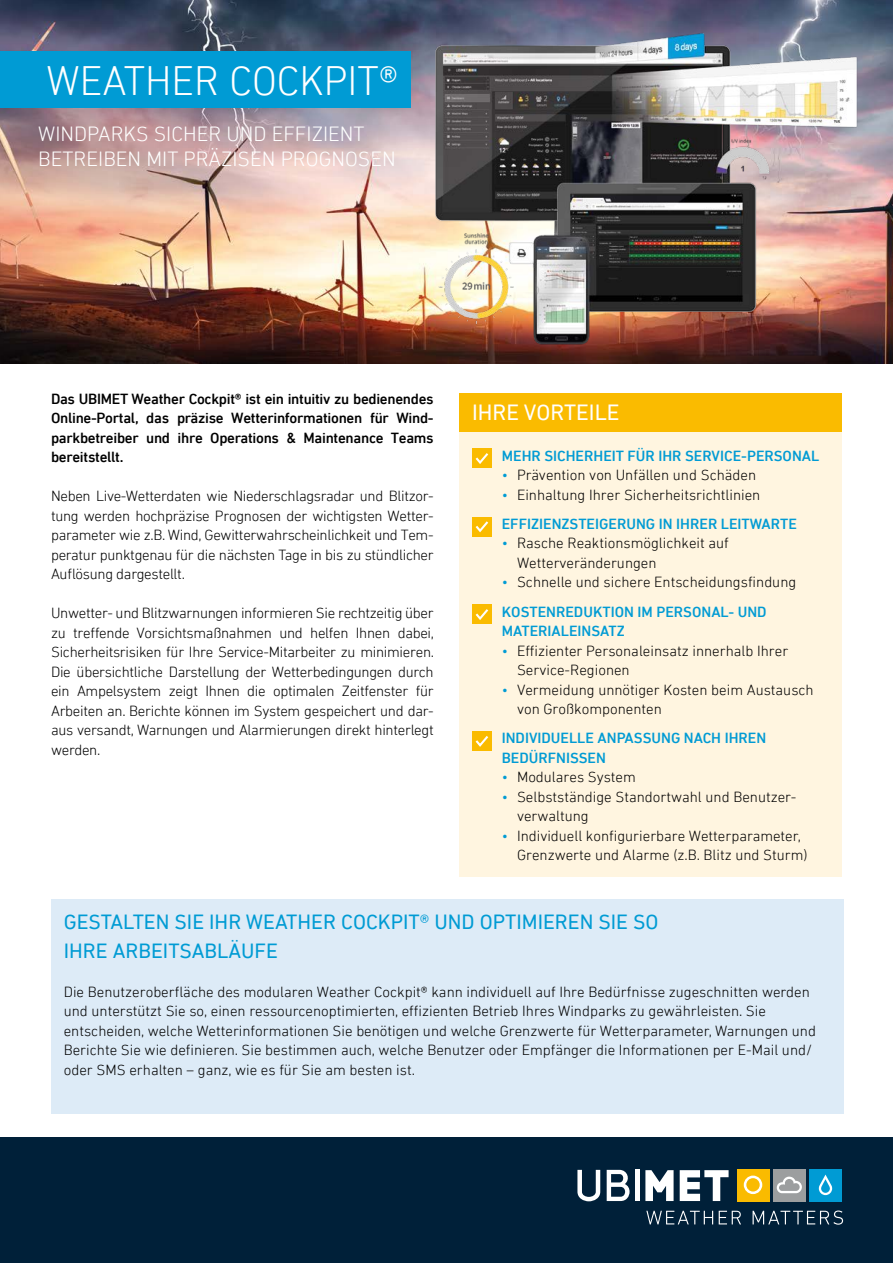
<style>
.page{position:relative;width:893px;height:1263px;background:#fff}
.page>*{position:absolute;margin:0;border:0;box-sizing:border-box;transform-origin:0 0}
.t1{font:300 42px "DIN Next LT Pro";color:#fff}
.t2{font:22.5px "DIN Next LT Pro";color:#fff}
.t3{font:21px/29.2px "DIN Next LT Pro";color:#009bd4}
.t4{font:300 21px/25.2px "DIN Next LT Pro";color:#fff}
.t5{font:300 15px/19.5px "DIN Next LT Pro";color:#000}
.t6{font:500 15px/19.5px "DIN Next LT Pro";letter-spacing:-.02em;color:#000;text-align:justify}
.t7{font:500 15px/19.5px "DIN Next LT Pro";color:#009bd4}
.s1{color:#009bd4}
.s2{font-weight:500;color:#009bd4}
</style>
<div class="page">
<div style="left:459px;top:412px;width:383px;height:465px;background:#fff5e0"></div>
<div style="left:51px;top:899px;width:792px;height:214px;background:#ddebf7"></div>
<img style="left:0;top:0;width:893px;height:363px">
<img style="left:421px;top:11px;width:455px;height:352px">
<div style="left:472px;top:449px;width:19px;height:19px;background:#fabb00"></div>
<svg style="left:475px;top:453px;width:14px;height:11px"></svg>
<div style="left:472px;top:517px;width:19px;height:19px;background:#fabb00"></div>
<svg style="left:475px;top:521px;width:14px;height:12px"></svg>
<div style="left:472px;top:605px;width:19px;height:19px;background:#fabb00"></div>
<svg style="left:475px;top:609px;width:14px;height:11px"></svg>
<div style="left:472px;top:731px;width:19px;height:20px;background:#fabb00"></div>
<svg style="left:475px;top:736px;width:14px;height:11px"></svg>
<div style="left:0;top:1138px;width:893px;height:125px;background:#002039"></div>
<svg style="left:577px;top:1170px;width:23px;height:31px"></svg>
<svg style="left:607px;top:1170px;width:23px;height:31px"></svg>
<hr style="left:635px;top:1170px;width:4px;height:31px;background:#fff">
<svg style="left:645px;top:1170px;width:29px;height:31px"></svg>
<svg style="left:680px;top:1170px;width:49px;height:31px"></svg>
<div style="left:809px;top:1169px;width:33px;height:33px;background:#009bd4"></div>
<svg style="left:819px;top:1174px;width:13px;height:21px"></svg>
<div style="left:773px;top:1169px;width:33px;height:33px;background:#9c9e9f"></div>
<svg style="left:777px;top:1176px;width:25px;height:17px"></svg>
<div style="left:737px;top:1169px;width:32px;height:33px;background:#fabb00"></div>
<svg style="left:744px;top:1175px;width:18px;height:19px"></svg>
<svg style="left:646px;top:1210px;width:197px;height:15px"></svg>
<div style="left:459px;top:393px;width:383px;height:38px;background:#fabb00"></div>
<div style="left:0;top:51px;width:410px;height:57px;background:#009bd4"></div>
<h1 class="t1" style="left:47px;top:57px;width:353px">WEATHER COCKPIT®</h1>
<h3 class="t4" style="left:38px;top:121px;width:359px">WINDPARKS SICHER UND EFFIZIENT<br>BETREIBEN MIT PRÄZISEN PROGNOSEN</h3>
<p class="t6" style="left:51px;top:389px;width:384px">Das UBIMET Weather Cockpit® ist ein intuitiv zu bedienendes Online-Portal, das präzise Wetterinformationen für Wind&shy;parkbetreiber und ihre Operations &amp; Maintenance Teams bereitstellt.</p>
<p class="t5" style="left:51px;top:486px;width:384px;text-align:justify">Neben Live-Wetterdaten wie Niederschlagsradar und Blitzor&shy;tung werden hochpräzise Prognosen der wichtigsten Wetter&shy;parameter wie z.B. Wind, Gewitterwahrscheinlichkeit und Tem&shy;peratur punktgenau für die nächsten Tage in bis zu stündlicher Auflösung dargestellt.</p>
<p class="t5" style="left:51px;top:603px;width:385px;text-align:justify">Unwetter- und Blitzwarnungen informieren Sie rechtzeitig über zu treffende Vorsichtsmaßnahmen und helfen Ihnen dabei, Sicherheitsrisiken für Ihre Service-Mitarbeiter zu minimieren.<br>Die übersichtliche Darstellung der Wetterbedingungen durch ein Ampelsystem zeigt Ihnen die optimalen Zeitfenster für Arbeiten an. Berichte können im System gespeichert und dar&shy;aus versandt, Warnungen und Alarmierungen direkt hinterlegt werden.</p>
<h2 class="t2" style="left:472px;top:400px;width:149px">IHRE VORTEILE</h2>
<p class="t7" style="left:502px;top:446px;width:319px">MEHR SICHERHEIT FÜR IHR SERVICE-PERSONAL</p>
<p class="t5" style="left:502px;top:465px;width:256px"><span class="s1">•</span> Prävention von Unfällen und Schäden</p>
<p class="t5" style="left:502px;top:480px;width:297px;line-height:29.2px"><span class="s1">•</span> Einhaltung Ihrer Sicherheitsrichtlinien<br><span class="s2">EFFIZIENZSTEIGERUNG IN IHRER LEITWARTE</span></p>
<p class="t5" style="left:517px;top:533px;width:213px;text-indent:-15px"><span class="s1">•</span> Rasche Reaktionsmöglichkeit auf<br>Wetterveränderungen</p>
<p class="t5" style="left:502px;top:567px;width:296px;line-height:29.2px"><span class="s1">•</span> Schnelle und sichere Entscheidungsfindung<br><span class="s2">KOSTENREDUKTION IM PERSONAL- UND</span></p>
<p class="t7" style="left:502px;top:621px;width:124px">MATERIALEINSATZ</p>
<p class="t5" style="left:517px;top:641px;width:273px;text-indent:-15px"><span class="s1">•</span> Effizienter Personaleinsatz innerhalb Ihrer<br>Service-Regionen</p>
<p class="t5" style="left:517px;top:680px;width:298px;text-indent:-15px"><span class="s1">•</span> Vermeidung unnötiger Kosten beim Austausch von Großkomponenten</p>
<p class="t7" style="left:502px;top:728px;width:266px">INDIVIDUELLE ANPASSUNG NACH IHREN<br>BEDÜRFNISSEN</p>
<p class="t5" style="left:502px;top:767px;width:136px"><span class="s1">•</span> Modulares System</p>
<p class="t5" style="left:517px;top:787px;width:281px;text-indent:-15px"><span class="s1">•</span> Selbstständige Standortwahl und Benutzer&shy;verwaltung</p>
<p class="t5" style="left:517px;top:826px;width:292px;text-indent:-15px"><span class="s1">•</span> Individuell konfigurierbare Wetterparameter,<br>Grenzwerte und Alarme (z.B. Blitz und Sturm)</p>
<h3 class="t3" style="left:64px;top:907px;width:596px">GESTALTEN SIE IHR WEATHER COCKPIT® UND OPTIMIEREN SIE SO<br>IHRE ARBEITSABLÄUFE</h3>
<p class="t5" style="left:64px;top:982px;width:754px">Die Benutzeroberfläche des modularen Weather Cockpit® kann individuell auf Ihre Bedürfnisse zugeschnitten werden und unterstützt Sie so, einen ressourcenoptimierten, effizienten Betrieb Ihres Windparks zu gewährleisten. Sie entscheiden, welche Wetterinformationen Sie benötigen und welche Grenzwerte für Wetterparameter, Warnungen und Berichte Sie wie definieren. Sie bestimmen auch, welche Benutzer oder Empfänger die Informationen per E-Mail und/ oder SMS erhalten – ganz, wie es für Sie am besten ist.</p>
</div>
